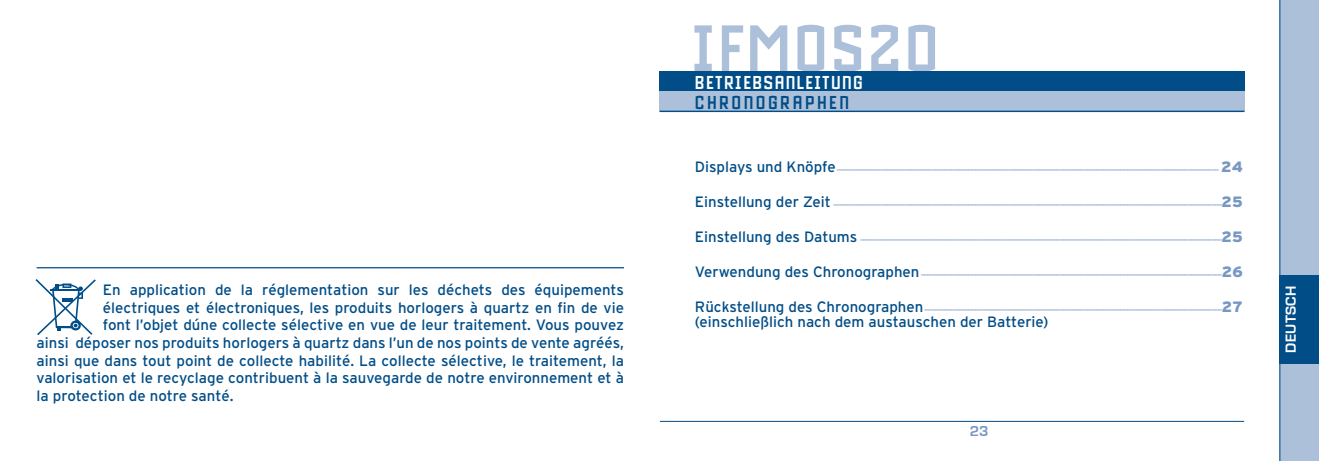
<style>
.page{position:relative;width:1319px;height:461px;background:#fff}
.page>*{position:absolute;margin:0;border:0;box-sizing:border-box;transform-origin:0 0}
.t1{font:700 70px "Drukpa";letter-spacing:.04em;color:#adc0da}
.t2{font:700 20px "Drukpa";letter-spacing:.07em;color:#fff}
.t3{font:700 20px "Drukpa";letter-spacing:.12em;color:#004d87}
.t4{font:15px "Interstate";color:#004d87}
.t5{font:700 15px "Eurostile";letter-spacing:.025em;color:#fff}
.t6{font:700 15px "Eurostile";color:#7897c1}
.t7{font:7.5px "Interstate";color:#7897c1}
.s1{font-size:15px;color:#004d87}
.s2{font-weight:900;font-size:15px}
</style>
<div class="page">
<hr style="left:659px;top:421px;width:282px;height:1px;background:#004d87">
<hr style="left:941px;top:421px;width:302px;height:1px;background:#004d87">
<div style="left:1278px;top:0;width:40px;height:461px;background:#adc0da"></div>
<div style="left:1278px;top:274px;width:40px;height:89px;background:#004d87"></div>
<hr style="left:1279px;top:0;width:1px;height:461px;background:#004d87">
<svg style="left:35px;top:279px;width:61px;height:56px"></svg>
<hr style="left:37px;top:267px;width:587px;height:1px;background:#004d87">
<div style="left:659px;top:91px;width:585px;height:20px;background:#adc0da"></div>
<div style="left:659px;top:71px;width:585px;height:20px;background:#004d87"></div>
<hr style="left:659px;top:111px;width:585px;height:1px;background:#004d87">
<h3 class="t4" style="left:103px;top:282px;width:522px">En application de la réglementation sur les déchets des équipements</h3>
<h3 class="t4" style="left:103px;top:299px;width:522px">électriques et électroniques, les produits horlogers à quartz en fin de vie</h3>
<h3 class="t4" style="left:103px;top:317px;width:522px">font l’objet dúne collecte sélective en vue de leur traitement. Vous pouvez</h3>
<h3 class="t4" style="left:37px;top:334px;width:589px">ainsi déposer nos produits horlogers à quartz dans l’un de nos points de vente agréés,</h3>
<h3 class="t4" style="left:37px;top:352px;width:589px">ainsi que dans tout point de collecte habilité. La collecte sélective, le traitement, la</h3>
<h3 class="t4" style="left:37px;top:369px;width:589px">valorisation et le recyclage contribuent à la sauvegarde de notre environnement et à</h3>
<h3 class="t4" style="left:37px;top:387px;width:198px">la protection de notre santé.</h3>
<h1 class="t1" style="left:690px;top:11px;width:249px">IFM0S20</h1>
<h2 class="t2" style="left:694px;top:72px;width:169px">BETRIEBSANLEITUNG</h2>
<h2 class="t3" style="left:694px;top:92px;width:156px">CHRONOGRAPHEN</h2>
<p class="t7" style="left:694px;top:162px;width:549px"><span class="s1">Displays und Knöpfe</span> _________________________________________________________________________________________________________________ <span class="s2">24</span></p>
<p class="t7" style="left:694px;top:197px;width:549px"><span class="s1">Einstellung der Zeit</span> ___________________________________________________________________________________________________________________<span class="s2">25</span></p>
<p class="t7" style="left:694px;top:232px;width:549px"><span class="s1">Einstellung des Datums</span> ___________________________________________________________________________________________________________<span class="s2">25</span></p>
<p class="t7" style="left:694px;top:267px;width:549px"><span class="s1">Verwendung des Chronographen</span> _________________________________________________________________________________________<span class="s2">26</span></p>
<p class="t7" style="left:694px;top:302px;width:549px"><span class="s1">Rückstellung des Chronographen</span> ________________________________________________________________________________________<span class="s2">27</span></p>
<h3 class="t4" style="left:694px;top:313px;width:355px">(einschließlich nach dem austauschen der Batterie)</h3>
<h3 class="t6" style="left:969px;top:422px;width:20px">23</h3>
<h3 class="t5" style="left:1282px;top:352px;width:68px;rotate:-90deg">DEUTSCH</h3>
</div>
